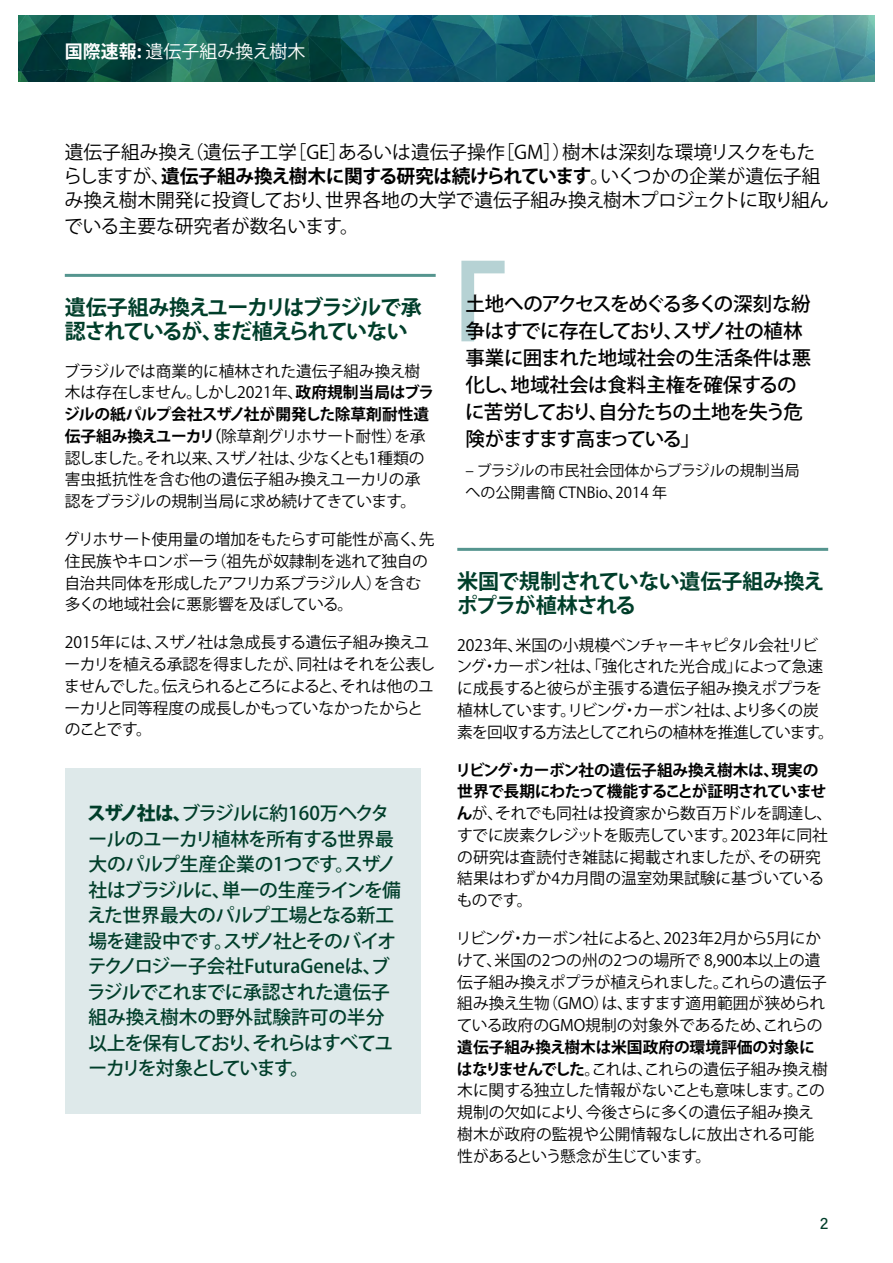
<style>
.page{position:relative;width:893px;height:1263px;background:#fff}
.page>*{position:absolute;margin:0;border:0;box-sizing:border-box;transform-origin:0 0}
.t1{font:700 21px/24px "Koz Go Pr 6 N";letter-spacing:-.06em;color:#003e2a}
.t2{font:700 21px/24px "Koz Go Pr 6 N";letter-spacing:-.03em;color:#003e2a}
.t3{font:500 19.5px/27px "Koz Go Pr 6 N";letter-spacing:-.03em;color:#000}
.t4{font:500 18.75px/25.5px "Koz Go Pr 6 N";letter-spacing:-.03em;color:#003e2a}
.t5{font:18.75px/24.5px "Koz Go Pr 6 N";color:#000}
.t6{font:18px "Koz Go Pr 6 N";color:#fff}
.t7{font:16.5px "Acumin Variable Concept";color:#003e2a}
.t8{font:15.75px/21.8px "Koz Go Pr 6 N";letter-spacing:-.02em;color:#000}
.t9{font:15.75px/21.8px "Koz Go Pr 6 N";color:#000}
.t10{font:15.75px/21.8px "Koz Go Pr 6 N";letter-spacing:-.05em;color:#000}
.t11{font:15.75px/21.8px "Koz Go Pr 6 N";letter-spacing:-.04em;color:#000}
.t12{font:15px/22px "Koz Go Pr 6 N";color:#000}
.s1{font-weight:700}
.s2{font-weight:800}
</style>
<div class="page">
<img style="left:19px;top:16px;width:855px;height:65px">
<svg style="left:461px;top:261px;width:44px;height:80px"></svg>
<div style="left:65px;top:768px;width:356px;height:346px;background:#dee9ea"></div>
<hr style="left:65px;top:274px;width:371px;height:3px;background:#55958f">
<hr style="left:457px;top:548px;width:371px;height:3px;background:#55958f">
<p class="t6" style="left:65px;top:42px;width:242px"><span class="s1">国際速報:</span> 遺伝子組み換え樹木</p>
<p class="t5" style="left:63px;top:140px;width:766px">遺伝子組み換え（遺伝子工学［GE］あるいは遺伝子操作［GM］）樹木は深刻な環境リスクをもたらしますが、<span class="s1">遺伝子組み換え樹木に関する研究は続けられています</span>。いくつかの企業が遺伝子組み換え樹木開発に投資しており、世界各地の大学で遺伝子組み換え樹木プロジェクトに取り組んでいる主要な研究者が数名います。</p>
<h1 class="t1" style="left:65px;top:295px;width:359px">遺伝子組み換えユーカリはブラジルで承認されているが、まだ植えられていない</h1>
<p class="t8" style="left:64px;top:360px;width:372px">ブラジルでは商業的に植林された遺伝子組み換え樹木は存在しません。しかし2021年、<span class="s1">政府規制当局はブラジルの紙パルプ会社スザノ社が開発した除草剤耐性遺伝子組み換えユーカリ（</span>除草剤グリホサート耐性）を承認しました。それ以来、スザノ社は、少なくとも1種類の害虫抵抗性を含む他の遺伝子組み換えユーカリの承認をブラジルの規制当局に求め続けてきています。</p>
<p class="t8" style="left:64px;top:529px;width:372px">グリホサート使用量の増加をもたらす可能性が高く、先住民族やキロンボーラ（祖先が奴隷制を逃れて独自の自治共同体を形成したアフリカ系ブラジル人）を含む多くの地域社会に悪影響を及ぼしている。</p>
<p class="t11" style="left:64px;top:632px;width:373px">2015年には、スザノ社は急成長する遺伝子組み換えユーカリを植える承認を得ましたが、同社はそれを公表しませんでした。伝えられるところによると、それは他のユーカリと同等程度の成長しかもっていなかったからとのことです。</p>
<p class="t4" style="left:87px;top:801px;width:315px"><span class="s2">スザノ社は、</span>ブラジルに約160万ヘクタールのユーカリ植林を所有する世界最大のパルプ生産企業の1つです。スザノ社はブラジルに、単一の生産ラインを備えた世界最大のパルプ工場となる新工場を建設中です。スザノ社とそのバイオテクノロジー子会社FuturaGeneは、ブラジルでこれまでに承認された遺伝子組み換え樹木の野外試験許可の半分以上を保有しており、それらはすべてユーカリを対象としています。</p>
<p class="t3" style="left:465px;top:291px;width:348px">土地へのアクセスをめぐる多くの深刻な紛争はすでに存在しており、スザノ社の植林事業に囲まれた地域社会の生活条件は悪化し、地域社会は食料主権を確保するのに苦労しており、自分たちの土地を失う危険がますます高まっている」</p>
<p class="t12" style="left:465px;top:460px;width:336px">– ブラジルの市民社会団体からブラジルの規制当局への公開書簡 CTNBio、2014 年</p>
<h1 class="t2" style="left:457px;top:569px;width:369px">米国で規制されていない遺伝子組み換えポプラが植林される</h1>
<p class="t10" style="left:456px;top:634px;width:379px">2023年、米国の小規模ベンチャーキャピタル会社リビング・カーボン社は、「強化された光合成」によって急速に成長すると彼らが主張する遺伝子組み換えポプラを植林しています。リビング・カーボン社は、より多くの炭素を回収する方法としてこれらの植林を推進しています。</p>
<p class="t8" style="left:456px;top:759px;width:378px"><span class="s1">リビング・カーボン社の遺伝子組み換え樹木は、現実の世界で長期にわたって機能することが証明されていません</span>が、それでも同社は投資家から数百万ドルを調達し、すでに炭素クレジットを販売しています。2023年に同社の研究は査読付き雑誌に掲載されましたが、その研究結果はわずか4カ月間の温室効果試験に基づいているものです。</p>
<p class="t9" style="left:456px;top:928px;width:373px">リビング・カーボン社によると、2023年2月から5月にかけて、米国の2つの州の2つの場所で 8,900本以上の遺伝子組み換えポプラが植えられました。これらの遺伝子組み換え生物（GMO）は、ますます適用範囲が狭められている政府のGMO規制の対象外であるため、これらの</p>
<p class="t9" style="left:457px;top:1036px;width:372px"><span class="s1">遺伝子組み換え樹木は米国政府の環境評価の対象にはなりませんでした</span>。これは、これらの遺伝子組み換え樹木に関する独立した情報がないことも意味します。この規制の欠如により、今後さらに多くの遺伝子組み換え樹木が政府の監視や公開情報なしに放出される可能性があるという懸念が生じています。</p>
<p class="t7" style="left:820px;top:1212px;width:10px">2</p>
</div>
